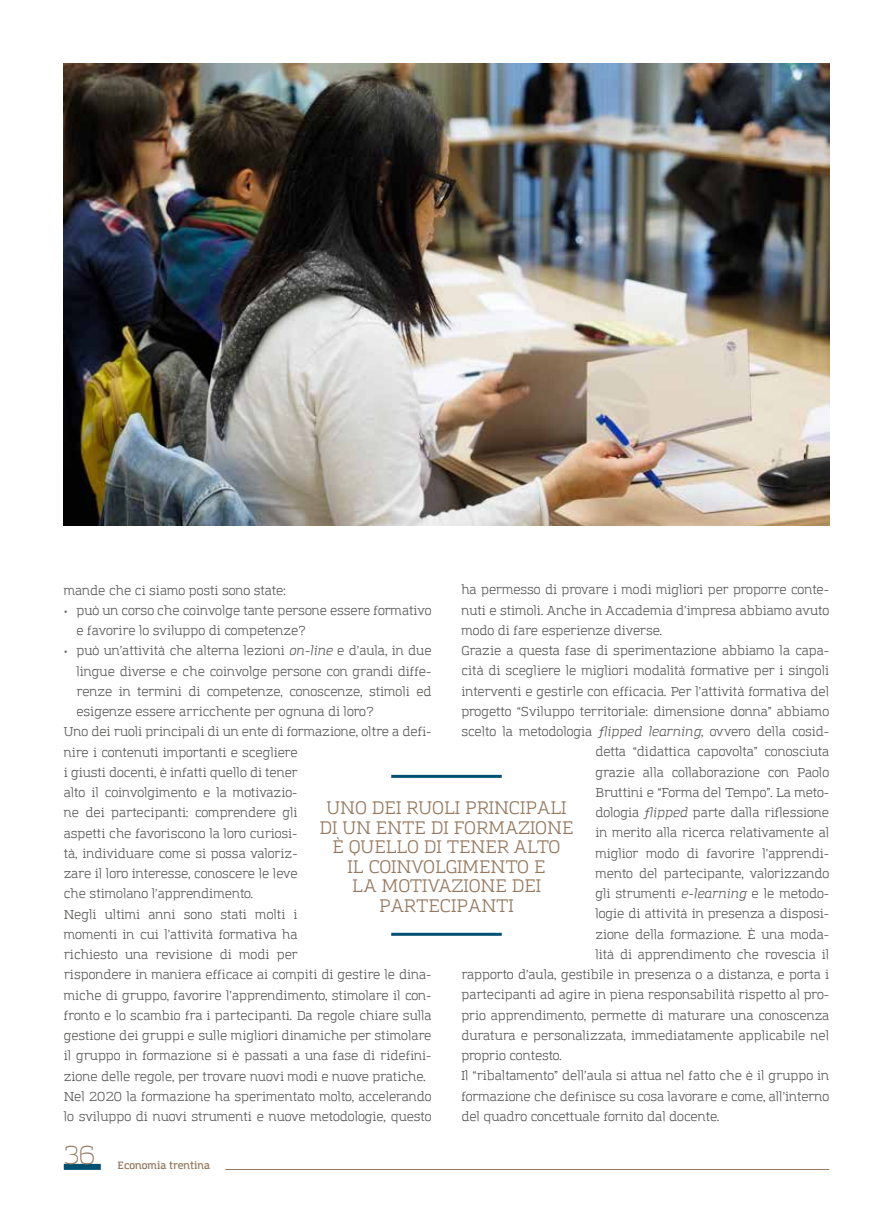
<style>
.page{position:relative;width:893px;height:1212px;background:#fff}
.page>*{position:absolute;margin:0;border:0;box-sizing:border-box;transform-origin:0 0}
.t1{font:300 25.5px "Amazing Grotesk";color:#95785e}
.t2{font:18px/19.5px "Amazing Grotesk";color:#95785e;text-align:center}
.t3{font:12.75px/20.2px "Amazing Grotesk";color:#575756}
.t4{font:600 10.5px "Amazing Grotesk";color:#95785e}
.s1{font-style:italic}
</style>
<div class="page">
<div style="left:64px;top:1164px;width:37px;height:6px;background:#005071"></div>
<hr style="left:225px;top:1169px;width:604px;height:1px;background:#95785e">
<img style="left:64px;top:64px;width:765px;height:461px">
<hr style="left:391px;top:775px;width:111px;height:3px;background:#005071">
<hr style="left:391px;top:933px;width:111px;height:3px;background:#005071">
<p class="t3" style="left:461px;top:580px;width:369px">ha permesso di provare i modi migliori per proporre conte-</p>
<p class="t3" style="left:461px;top:600px;width:369px">nuti e stimoli. Anche in Accademia d’impresa abbiamo avuto</p>
<p class="t3" style="left:461px;top:621px;width:202px">modo di fare esperienze diverse.</p>
<p class="t3" style="left:461px;top:641px;width:369px">Grazie a questa fase di sperimentazione abbiamo la capa-</p>
<p class="t3" style="left:461px;top:661px;width:369px">cità di scegliere le migliori modalità formative per i singoli</p>
<p class="t3" style="left:461px;top:681px;width:369px">interventi e gestirle con efficacia. Per l’attività formativa del</p>
<p class="t3" style="left:461px;top:702px;width:369px">progetto “Sviluppo territoriale: dimensione donna” abbiamo</p>
<p class="t3" style="left:461px;top:722px;width:369px">scelto la metodologia <span class="s1">flipped learning</span>, ovvero della cosid-</p>
<p class="t3" style="left:595px;top:742px;width:235px">detta “didattica capovolta” conosciuta</p>
<p class="t3" style="left:595px;top:762px;width:235px">grazie alla collaborazione con Paolo</p>
<p class="t3" style="left:595px;top:783px;width:235px">Bruttini e “Forma del Tempo”. La meto-</p>
<p class="t3" style="left:595px;top:803px;width:235px">dologia <span class="s1">flipped</span> parte dalla riflessione</p>
<p class="t3" style="left:595px;top:823px;width:235px">in merito alla ricerca relativamente al</p>
<p class="t3" style="left:595px;top:843px;width:235px">miglior modo di favorire l’apprendi-</p>
<p class="t3" style="left:595px;top:864px;width:235px">mento del partecipante, valorizzando</p>
<p class="t3" style="left:595px;top:884px;width:235px">gli strumenti <span class="s1">e-learning</span> e le metodo-</p>
<p class="t3" style="left:595px;top:904px;width:235px">logie di attività in presenza a disposi-</p>
<p class="t3" style="left:595px;top:924px;width:235px">zione della formazione. È una moda-</p>
<p class="t3" style="left:595px;top:945px;width:235px">lità di apprendimento che rovescia il</p>
<p class="t3" style="left:461px;top:965px;width:369px">rapporto d’aula, gestibile in presenza o a distanza, e porta i</p>
<p class="t3" style="left:461px;top:985px;width:369px">partecipanti ad agire in piena responsabilità rispetto al pro-</p>
<p class="t3" style="left:461px;top:1005px;width:369px">prio apprendimento, permette di maturare una conoscenza</p>
<p class="t3" style="left:461px;top:1026px;width:369px">duratura e personalizzata, immediatamente applicabile nel</p>
<p class="t3" style="left:461px;top:1046px;width:102px">proprio contesto.</p>
<p class="t3" style="left:461px;top:1066px;width:369px">Il “ribaltamento” dell’aula si attua nel fatto che è il gruppo in</p>
<p class="t3" style="left:461px;top:1086px;width:369px">formazione che definisce su cosa lavorare e come, all’interno</p>
<p class="t3" style="left:461px;top:1106px;width:260px">del quadro concettuale fornito dal docente.</p>
<p class="t3" style="left:64px;top:580px;width:224px">mande che ci siamo posti sono state:</p>
<p class="t3" style="left:77px;top:600px;width:357px;text-indent:-13px">• può un corso che coinvolge tante persone essere formativo e favorire lo sviluppo di competenze?</p>
<p class="t3" style="left:64px;top:641px;width:369px">• può un’attività che alterna lezioni <span class="s1">on-line</span> e d’aula, in due</p>
<p class="t3" style="left:77px;top:661px;width:357px">lingue diverse e che coinvolge persone con grandi diffe-</p>
<p class="t3" style="left:77px;top:681px;width:357px">renze in termini di competenze, conoscenze, stimoli ed</p>
<p class="t3" style="left:77px;top:702px;width:299px">esigenze essere arricchente per ognuna di loro?</p>
<p class="t3" style="left:64px;top:722px;width:369px">Uno dei ruoli principali di un ente di formazione, oltre a defi-</p>
<p class="t3" style="left:64px;top:742px;width:235px">nire i contenuti importanti e scegliere</p>
<p class="t3" style="left:64px;top:762px;width:235px">i giusti docenti, è infatti quello di tener</p>
<p class="t3" style="left:64px;top:783px;width:235px">alto il coinvolgimento e la motivazio-</p>
<p class="t3" style="left:64px;top:803px;width:235px">ne dei partecipanti: comprendere gli</p>
<p class="t3" style="left:64px;top:823px;width:235px">aspetti che favoriscono la loro curiosi-</p>
<p class="t3" style="left:64px;top:843px;width:235px">tà, individuare come si possa valoriz-</p>
<p class="t3" style="left:64px;top:864px;width:235px">zare il loro interesse, conoscere le leve</p>
<p class="t3" style="left:64px;top:884px;width:191px">che stimolano l’apprendimento.</p>
<p class="t3" style="left:64px;top:904px;width:235px">Negli ultimi anni sono stati molti i</p>
<p class="t3" style="left:64px;top:924px;width:235px">momenti in cui l’attività formativa ha</p>
<p class="t3" style="left:64px;top:945px;width:235px">richiesto una revisione di modi per</p>
<p class="t3" style="left:64px;top:965px;width:369px">rispondere in maniera efficace ai compiti di gestire le dina-</p>
<p class="t3" style="left:64px;top:985px;width:369px">miche di gruppo, favorire l’apprendimento, stimolare il con-</p>
<p class="t3" style="left:64px;top:1005px;width:369px">fronto e lo scambio fra i partecipanti. Da regole chiare sulla</p>
<p class="t3" style="left:64px;top:1026px;width:369px">gestione dei gruppi e sulle migliori dinamiche per stimolare</p>
<p class="t3" style="left:64px;top:1046px;width:369px">il gruppo in formazione si è passati a una fase di ridefini-</p>
<p class="t3" style="left:64px;top:1066px;width:364px">zione delle regole, per trovare nuovi modi e nuove pratiche.</p>
<p class="t3" style="left:64px;top:1086px;width:369px">Nel 2020 la formazione ha sperimentato molto, accelerando</p>
<p class="t3" style="left:64px;top:1107px;width:369px">lo sviluppo di nuovi strumenti e nuove metodologie, questo</p>
<h2 class="t2" style="left:320px;top:798px;width:255px">UNO DEI RUOLI PRINCIPALI<br>DI UN ENTE DI FORMAZIONE<br>È QUELLO DI TENER ALTO<br>IL COINVOLGIMENTO E<br>LA MOTIVAZIONE DEI<br>PARTECIPANTI</h2>
<h1 class="t1" style="left:64px;top:1140px;width:33px">36</h1>
<p class="t4" style="left:118px;top:1159px;width:94px">Economia trentina</p>
</div>
